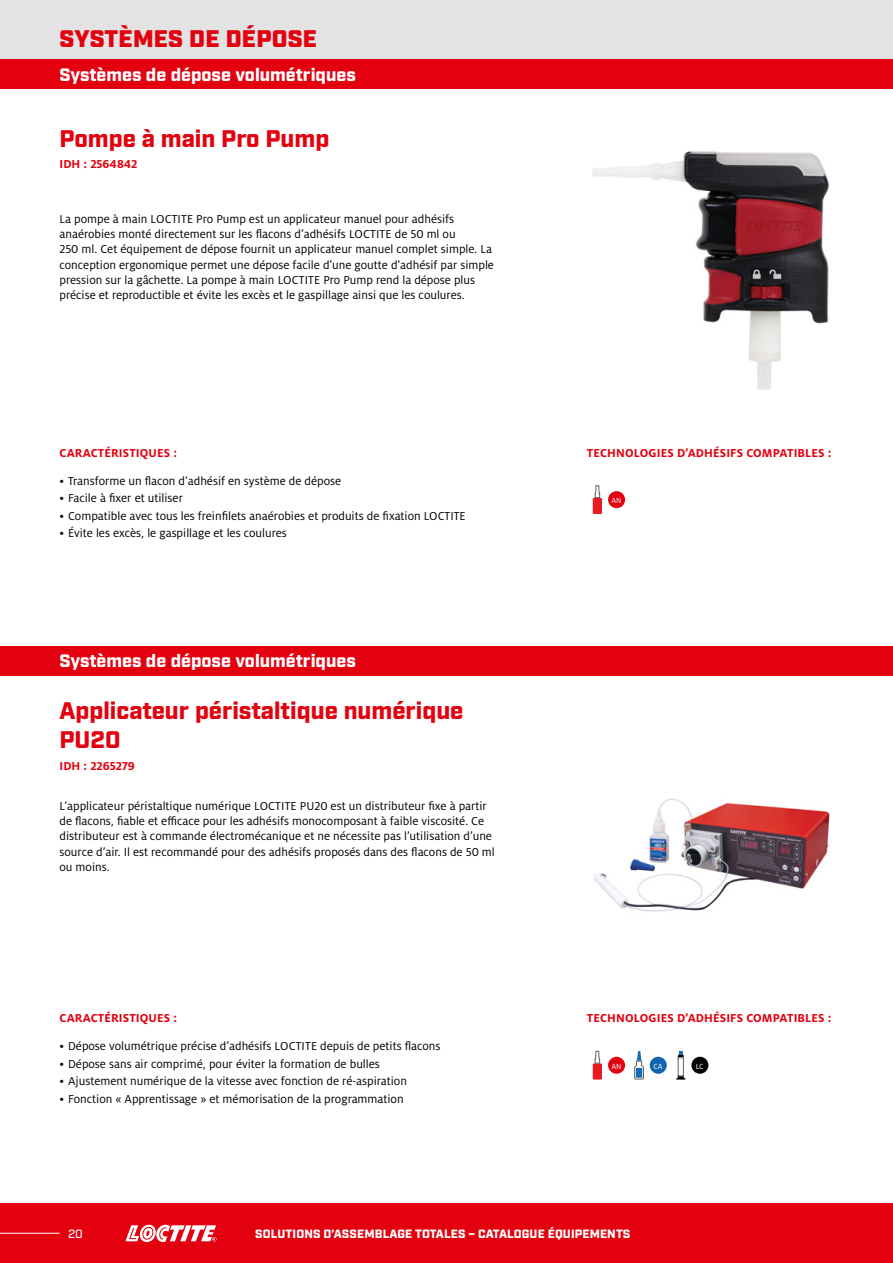
<style>
.page{position:relative;width:893px;height:1263px;background:#fff}
.page>*{position:absolute;margin:0;border:0;box-sizing:border-box;transform-origin:0 0}
.t1{font:900 24px/28.8px "Industry";color:#e3000f}
.t2{font:900 24px "Industry";letter-spacing:.01em;color:#e3000f}
.t3{font:900 18px "Industry";color:#fff}
.t4{font:12.75px/15.3px "Henkel Milo";color:#000}
.t5{font:700 12.75px "Henkel Milo";letter-spacing:.01em;color:#e3000f}
.t6{font:900 12px "Industry";letter-spacing:.01em;color:#fff}
.t7{font:500 12px "Industry";color:#fff}
.t8{font:8.25px "Henkel Milo";color:#fff}
</style>
<div class="page">
<div style="left:0;top:1203px;width:893px;height:60px;background:#e3000f"></div>
<hr style="left:0;top:1233px;width:60px;height:1px;background:#fff">
<svg style="left:125px;top:1225px;width:91px;height:17px"></svg>
<img style="left:592px;top:151px;width:238px;height:239px">
<img style="left:594px;top:799px;width:236px;height:113px">
<div style="left:0;top:0;width:893px;height:60px;background:#e3e3e3"></div>
<div style="left:0;top:60px;width:893px;height:29px;background:#e3000f"></div>
<div style="left:593px;top:498px;width:9px;height:16px;background:#e51c21"></div>
<svg style="left:594px;top:485px;width:7px;height:13px"></svg>
<div style="left:593px;top:1063px;width:9px;height:16px;background:#e51c21"></div>
<svg style="left:594px;top:1050px;width:7px;height:14px"></svg>
<svg style="left:634px;top:1051px;width:10px;height:29px"></svg>
<div style="left:636px;top:1068px;width:6px;height:10px;background:#156cb5"></div>
<svg style="left:676px;top:1076px;width:9px;height:3px"></svg>
<div style="left:678px;top:1054px;width:6px;height:7px;background:#030304;border-radius:3px"></div>
<svg style="left:679px;top:1051px;width:4px;height:3px"></svg>
<div style="left:678px;top:1058px;width:5px;height:18px;background:#fff"></div>
<div style="left:678px;top:1057px;width:6px;height:19px;border:1px solid #636466"></div>
<div style="left:0;top:646px;width:893px;height:30px;background:#e3000f"></div>
<div style="left:608px;top:491px;width:17px;height:17px;background:#e3000f;border-radius:50%"></div>
<div style="left:608px;top:1057px;width:17px;height:17px;background:#e3000f;border-radius:50%"></div>
<div style="left:650px;top:1057px;width:17px;height:17px;background:#1164af;border-radius:50%"></div>
<div style="left:691px;top:1057px;width:17px;height:17px;background:#000;border-radius:50%"></div>
<h1 class="t2" style="left:60px;top:24px;width:259px">SYSTÈMES DE DÉPOSE</h1>
<h2 class="t3" style="left:60px;top:64px;width:298px">Systèmes de dépose volumétriques</h2>
<h1 class="t1" style="left:60px;top:125px;width:271px">Pompe à main Pro Pump</h1>
<p class="t5" style="left:60px;top:157px;width:79px">IDH : 2564842</p>
<p class="t4" style="left:60px;top:211px;width:436px">La pompe à main LOCTITE Pro Pump est un applicateur manuel pour adhésifs anaérobies monté directement sur les flacons d’adhésifs LOCTITE de 50 ml ou<br>250 ml. Cet équipement de dépose fournit un applicateur manuel complet simple. La conception ergonomique permet une dépose facile d’une goutte d’adhésif par simple pression sur la gâchette. La pompe à main LOCTITE Pro Pump rend la dépose plus précise et reproductible et évite les excès et le gaspillage ainsi que les coulures.</p>
<p class="t5" style="left:60px;top:445px;width:119px">CARACTÉRISTIQUES :</p>
<p class="t4" style="left:60px;top:473px;width:283px">• Transforme un flacon d’adhésif en système de dépose</p>
<p class="t4" style="left:60px;top:491px;width:125px">• Facile à fixer et utiliser</p>
<p class="t4" style="left:60px;top:508px;width:408px">• Compatible avec tous les freinfilets anaérobies et produits de fixation LOCTITE</p>
<p class="t4" style="left:60px;top:525px;width:229px">• Évite les excès, le gaspillage et les coulures</p>
<h2 class="t3" style="left:60px;top:650px;width:298px">Systèmes de dépose volumétriques</h2>
<h1 class="t1" style="left:60px;top:698px;width:405px">Applicateur péristaltique numérique<br>PU20</h1>
<p class="t5" style="left:60px;top:758px;width:77px">IDH : 2265279</p>
<p class="t4" style="left:60px;top:798px;width:437px">L’applicateur péristaltique numérique LOCTITE PU20 est un distributeur fixe à partir de flacons, fiable et efficace pour les adhésifs monocomposant à faible viscosité. Ce distributeur est à commande électromécanique et ne nécessite pas l’utilisation d’une source d’air. Il est recommandé pour des adhésifs proposés dans des flacons de 50 ml ou moins.</p>
<p class="t5" style="left:60px;top:1011px;width:119px">CARACTÉRISTIQUES :</p>
<p class="t4" style="left:60px;top:1039px;width:382px">• Dépose volumétrique précise d’adhésifs LOCTITE depuis de petits flacons</p>
<p class="t4" style="left:60px;top:1056px;width:322px">• Dépose sans air comprimé, pour éviter la formation de bulles</p>
<p class="t4" style="left:60px;top:1073px;width:349px">• Ajustement numérique de la vitesse avec fonction de ré-aspiration</p>
<p class="t4" style="left:60px;top:1091px;width:346px">• Fonction « Apprentissage » et mémorisation de la programmation</p>
<p class="t5" style="left:587px;top:445px;width:246px">TECHNOLOGIES D’ADHÉSIFS COMPATIBLES :</p>
<p class="t8" style="left:611px;top:496px;width:12px">AN</p>
<p class="t5" style="left:587px;top:1011px;width:246px">TECHNOLOGIES D’ADHÉSIFS COMPATIBLES :</p>
<p class="t8" style="left:611px;top:1061px;width:12px">AN</p>
<p class="t8" style="left:653px;top:1061px;width:11px">CA</p>
<p class="t8" style="left:696px;top:1061px;width:9px">LC</p>
<p class="t7" style="left:68px;top:1226px;width:16px">20</p>
<p class="t6" style="left:255px;top:1226px;width:377px">SOLUTIONS D’ASSEMBLAGE TOTALES – CATALOGUE ÉQUIPEMENTS</p>
</div>
